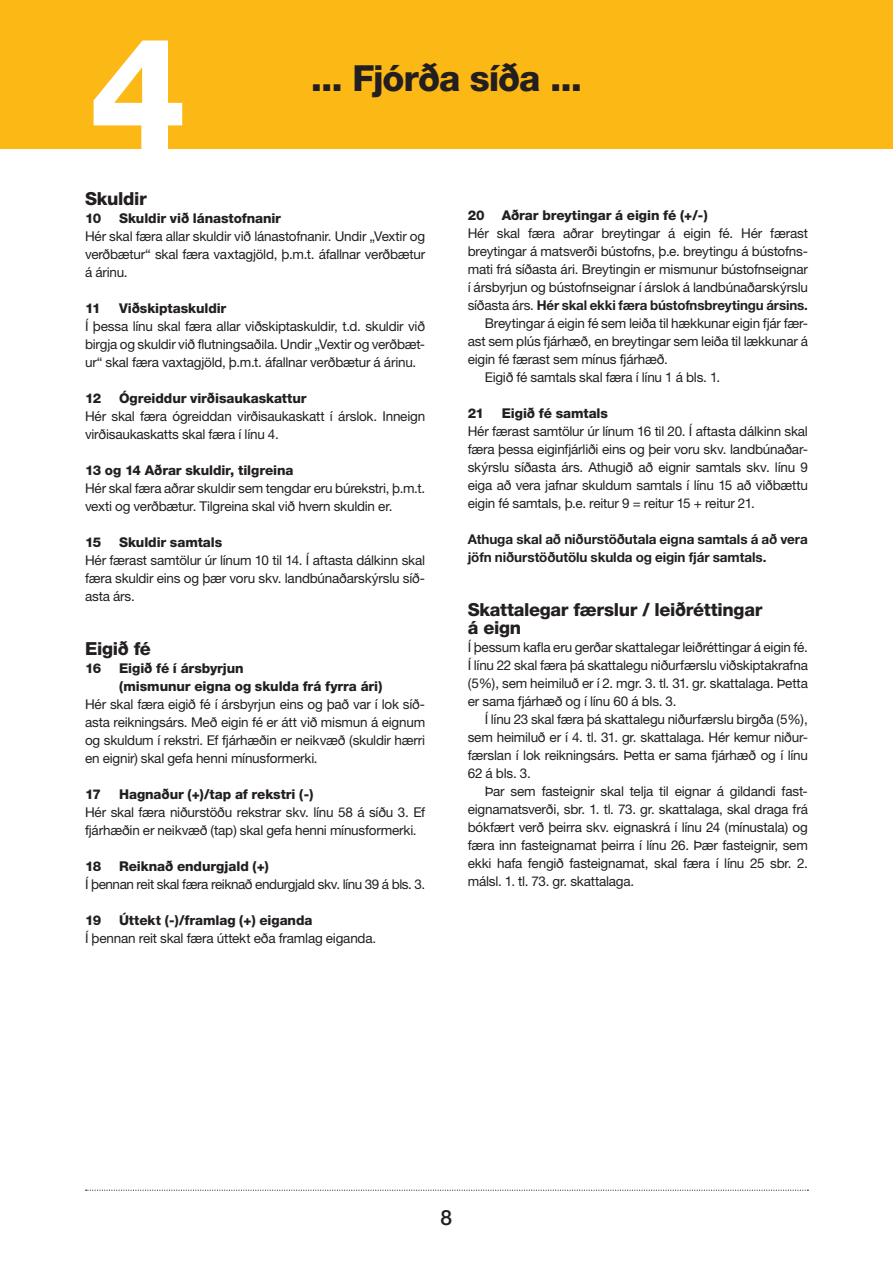
<style>
.page{position:relative;width:893px;height:1263px;background:#fff}
.page>*{position:absolute;margin:0;border:0;box-sizing:border-box;transform-origin:0 0}
.t1{font:800 156.6px "Helvetica Neue";color:#fff}
.t2{font:800 36px "Helvetica Neue";letter-spacing:-.03em;color:#231f20}
.t3{font:500 21px "Helvetica Neue";color:#231f20}
.t4{font:800 18px/18px "Helvetica Neue";letter-spacing:-.02em;color:#231f20}
.t5{font:13.5px/18px "Helvetica Neue";letter-spacing:-.015em;color:#231f20;text-align:justify}
.t6{font:800 13.5px/18px "Helvetica Neue";letter-spacing:-.005em;color:#231f20}
.t7{font:700 13.5px/18px "Helvetica Neue";letter-spacing:-.01em;color:#231f20}
.s1{font-weight:400}
</style>
<div class="page">
<div style="left:0;top:0;width:893px;height:149px;background:#fcb814"></div>
<svg style="left:86px;top:1189px;width:722px;height:2px"></svg>
<h1 class="t1" style="left:89px;top:1px;width:100px">4</h1>
<h2 class="t2" style="left:311px;top:57px;width:273px">... Fjórða síða ...</h2>
<h3 class="t4" style="left:85px;top:190px;width:63px">Skuldir</h3>
<p class="t6" style="left:85px;top:209px;width:18px">10</p>
<p class="t6" style="left:119px;top:209px;width:163px">Skuldir við lánastofnanir</p>
<p class="t5" style="left:85px;top:227px;width:342px">Hér skal færa allar skuldir við lánastofnanir. Undir „Vextir og verðbætur“ skal færa vaxtagjöld, þ.m.t. áfallnar verðbætur á árinu.</p>
<p class="t6" style="left:85px;top:299px;width:17px">11</p>
<p class="t6" style="left:119px;top:299px;width:109px">Viðskiptaskuldir</p>
<p class="t5" style="left:85px;top:317px;width:342px">Í þessa línu skal færa allar viðskiptaskuldir, t.d. skuldir við birgja og skuldir við flutningsaðila. Undir „Vextir og verðbæt&shy;ur“ skal færa vaxtagjöld, þ.m.t. áfallnar verðbætur á árinu.</p>
<p class="t6" style="left:85px;top:389px;width:18px">12</p>
<p class="t6" style="left:119px;top:389px;width:189px">Ógreiddur virðisaukaskattur</p>
<p class="t5" style="left:85px;top:407px;width:342px">Hér skal færa ógreiddan virðisaukaskatt í árslok. Inneign virðisaukaskatts skal færa í línu 4.</p>
<p class="t6" style="left:85px;top:461px;width:210px">13 og 14 Aðrar skuldir, tilgreina</p>
<p class="t5" style="left:85px;top:479px;width:342px">Hér skal færa aðrar skuldir sem tengdar eru búrekstri, þ.m.t. vexti og verðbætur. Tilgreina skal við hvern skuldin er.</p>
<p class="t6" style="left:85px;top:533px;width:18px">15</p>
<p class="t6" style="left:119px;top:533px;width:105px">Skuldir samtals</p>
<p class="t5" style="left:85px;top:551px;width:342px">Hér færast samtölur úr línum 10 til 14. Í aftasta dálkinn skal færa skuldir eins og þær voru skv. landbúnaðarskýrslu síð&shy;asta árs.</p>
<h3 class="t4" style="left:85px;top:640px;width:67px">Eigið fé</h3>
<p class="t6" style="left:85px;top:659px;width:18px">16</p>
<p class="t6" style="left:119px;top:659px;width:265px">Eigið fé í ársbyrjun<br>(mismunur eigna og skulda frá fyrra ári)</p>
<p class="t5" style="left:85px;top:695px;width:342px">Hér skal færa eigið fé í ársbyrjun eins og það var í lok síð&shy;asta reikningsárs. Með eigin fé er átt við mismun á eignum og skuldum í rekstri. Ef fjárhæðin er neikvæð (skuldir hærri en eignir) skal gefa henni mínusformerki.</p>
<p class="t6" style="left:85px;top:785px;width:17px">17</p>
<p class="t6" style="left:119px;top:785px;width:196px">Hagnaður (+)/tap af rekstri (-)</p>
<p class="t5" style="left:85px;top:803px;width:342px">Hér skal færa niðurstöðu rekstrar skv. línu 58 á síðu 3. Ef fjárhæðin er neikvæð (tap) skal gefa henni mínusformerki.</p>
<p class="t6" style="left:85px;top:857px;width:18px">18</p>
<p class="t6" style="left:119px;top:857px;width:151px">Reiknað endurgjald (+)</p>
<p class="t5" style="left:85px;top:875px;width:342px">Í þennan reit skal færa reiknað endurgjald skv. línu 39 á bls. 3.</p>
<p class="t6" style="left:85px;top:911px;width:18px">19</p>
<p class="t6" style="left:119px;top:911px;width:195px">Úttekt (-)/framlag (+) eiganda</p>
<p class="t5" style="left:85px;top:929px;width:293px">Í þennan reit skal færa úttekt eða framlag eiganda.</p>
<p class="t6" style="left:468px;top:206px;width:18px">20</p>
<p class="t6" style="left:502px;top:206px;width:208px">Aðrar breytingar á eigin fé (+/-)</p>
<p class="t5" style="left:468px;top:224px;width:342px">Hér skal færa aðrar breytingar á eigin fé. Hér færast</p>
<p class="t5" style="left:468px;top:242px;width:342px">breytingar á matsverði bústofns, þ.e. breytingu á bústofns-</p>
<p class="t5" style="left:468px;top:260px;width:342px">mati frá síðasta ári. Breytingin er mismunur bústofnseignar</p>
<p class="t5" style="left:468px;top:278px;width:342px">í ársbyrjun og bústofnseignar í árslok á landbúnaðarskýrslu</p>
<p class="t7" style="left:468px;top:296px;width:342px"><span class="s1">síðasta árs.</span> Hér skal ekki færa bústofnsbreytingu ársins.</p>
<p class="t5" style="left:485px;top:314px;width:325px">Breytingar á eigin fé sem leiða til hækkunar eigin fjár fær-</p>
<p class="t5" style="left:468px;top:332px;width:342px">ast sem plús fjárhæð, en breytingar sem leiða til lækkunar á</p>
<p class="t5" style="left:468px;top:350px;width:202px">eigin fé færast sem mínus fjárhæð.</p>
<p class="t5" style="left:485px;top:368px;width:237px">Eigið fé samtals skal færa í línu 1 á bls. 1.</p>
<p class="t6" style="left:468px;top:404px;width:18px">21</p>
<p class="t6" style="left:502px;top:404px;width:108px">Eigið fé samtals</p>
<p class="t5" style="left:468px;top:422px;width:342px">Hér færast samtölur úr línum 16 til 20. Í aftasta dálkinn skal færa þessa eiginfjárliði eins og þeir voru skv. landbúnaðar&shy;skýrslu síðasta árs. Athugið að eignir samtals skv. línu 9 eiga að vera jafnar skuldum samtals í línu 15 að viðbættu eigin fé samtals, þ.e. reitur 9 = reitur 15 + reitur 21.</p>
<p class="t7" style="left:468px;top:530px;width:342px">Athuga skal að niðurstöðutala eigna samtals á að vera jöfn niðurstöðutölu skulda og eigin fjár samtals.</p>
<h3 class="t4" style="left:468px;top:600px;width:296px">Skattalegar færslur / leiðréttingar á eign</h3>
<p class="t5" style="left:468px;top:638px;width:342px">Í þessum kafla eru gerðar skattalegar leiðréttingar á eigin fé.<br>Í línu 22 skal færa þá skattalegu niðurfærslu viðskiptakrafna (5%), sem heimiluð er í 2. mgr. 3. tl. 31. gr. skattalaga. Þetta er sama fjárhæð og í línu 60 á bls. 3.</p>
<p class="t5" style="left:468px;top:710px;width:342px;text-indent:17px">Í línu 23 skal færa þá skattalegu niðurfærslu birgða (5%), sem heimiluð er í 4. tl. 31. gr. skattalaga. Hér kemur niður&shy;færslan í lok reikningsárs. Þetta er sama fjárhæð og í línu 62 á bls. 3.</p>
<p class="t5" style="left:468px;top:782px;width:342px;text-indent:17px">Þar sem fasteignir skal telja til eignar á gildandi fast&shy;eignamatsverði, sbr. 1. tl. 73. gr. skattalaga, skal draga frá bókfært verð þeirra skv. eignaskrá í línu 24 (mínustala) og færa inn fasteignamat þeirra í línu 26. Þær fasteignir, sem ekki hafa fengið fasteignamat, skal færa í línu 25 sbr. 2. málsl. 1. tl. 73. gr. skattalaga.</p>
<h3 class="t3" style="left:441px;top:1205px;width:13px">8</h3>
</div>
